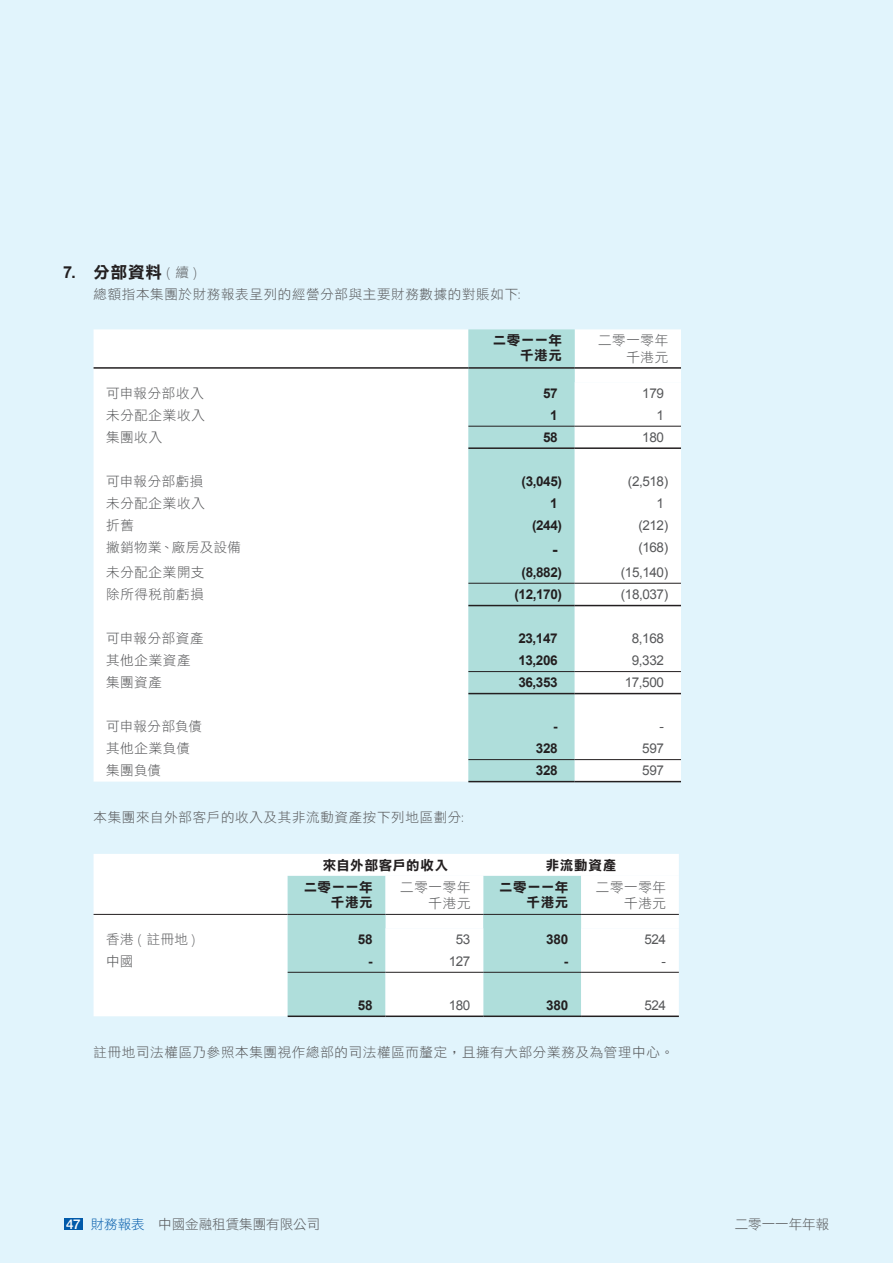
<style>
.page{position:relative;width:893px;height:1263px;background:#e1f4fc}
.page>*{position:absolute;margin:0;border:0;box-sizing:border-box;transform-origin:0 0}
.t1{font:16.5px "DF Li Hei Bd HK BF";color:#231f20}
.t2{font:700 16.5px "Arial";color:#231f20}
.t3{font:13.5px/16.5px "DF Li Hei Lt HK BF";letter-spacing:.05em;color:#57585a;text-align:right}
.t4{font:13.5px "Arial";letter-spacing:-.03em;color:#57585a}
.t5{font:700 13.5px "Arial";letter-spacing:-.03em;color:#231f20}
.t6{font:13.5px/15px "DF Li Hei Bd HK BF";letter-spacing:.045em;color:#231f20;text-align:right}
.t7{font:13.5px "DF Li Hei Lt HK BF";color:#57585a}
.t8{font:13.5px "DF Li Hei Lt HK BF";letter-spacing:.01em;color:#57585a}
.t9{font:500 13.5px "Helvetica Neue";color:#fff}
.s1{font-family:"DF Li Hei Lt HK BF";font-size:13.5px;color:#57585a}
.s2{color:#015aaa}
</style>
<div class="page">
<div style="left:64px;top:1218px;width:18px;height:12px;background:#015aaa"></div>
<div style="left:94px;top:329px;width:587px;height:453px;background:#fff"></div>
<div style="left:468px;top:329px;width:107px;height:452px;background:#afdedb"></div>
<div style="left:575px;top:382px;width:106px;height:399px;background:#fff"></div>
<hr style="left:468px;top:447px;width:107px;height:2px;background:#231f20">
<hr style="left:575px;top:447px;width:106px;height:2px;background:#231f20">
<hr style="left:468px;top:367px;width:107px;height:2px;background:#231f20">
<hr style="left:575px;top:367px;width:106px;height:2px;background:#231f20">
<hr style="left:468px;top:426px;width:107px;height:1px;background:#231f20">
<hr style="left:575px;top:426px;width:106px;height:1px;background:#231f20">
<hr style="left:468px;top:583px;width:107px;height:1px;background:#231f20">
<hr style="left:575px;top:583px;width:106px;height:1px;background:#231f20">
<hr style="left:468px;top:671px;width:107px;height:1px;background:#231f20">
<hr style="left:575px;top:671px;width:106px;height:1px;background:#231f20">
<hr style="left:468px;top:759px;width:107px;height:1px;background:#231f20">
<hr style="left:575px;top:759px;width:106px;height:1px;background:#231f20">
<hr style="left:94px;top:367px;width:374px;height:2px;background:#231f20">
<hr style="left:468px;top:605px;width:107px;height:1px;background:#231f20">
<hr style="left:575px;top:605px;width:106px;height:1px;background:#231f20">
<hr style="left:468px;top:693px;width:107px;height:1px;background:#231f20">
<hr style="left:575px;top:693px;width:106px;height:1px;background:#231f20">
<hr style="left:468px;top:781px;width:107px;height:1px;background:#231f20">
<hr style="left:575px;top:781px;width:106px;height:1px;background:#231f20">
<div style="left:94px;top:854px;width:585px;height:162px;background:#fff"></div>
<svg style="left:288px;top:876px;width:391px;height:139px;background:#d6eeec"></svg>
<hr style="left:288px;top:1015px;width:97px;height:2px;background:#231f20">
<hr style="left:385px;top:1015px;width:98px;height:2px;background:#231f20">
<hr style="left:483px;top:1015px;width:98px;height:2px;background:#231f20">
<hr style="left:581px;top:1015px;width:98px;height:2px;background:#231f20">
<hr style="left:288px;top:972px;width:97px;height:1px;background:#231f20">
<hr style="left:385px;top:972px;width:98px;height:1px;background:#231f20">
<hr style="left:483px;top:972px;width:98px;height:1px;background:#231f20">
<hr style="left:581px;top:972px;width:98px;height:1px;background:#231f20">
<hr style="left:94px;top:914px;width:194px;height:1px;background:#231f20">
<hr style="left:288px;top:914px;width:97px;height:1px;background:#231f20">
<hr style="left:385px;top:914px;width:98px;height:1px;background:#231f20">
<hr style="left:483px;top:914px;width:98px;height:1px;background:#231f20">
<hr style="left:581px;top:914px;width:98px;height:1px;background:#231f20">
<p class="t1" style="left:64px;top:264px;width:137px">7. 分部資料 <span class="s1">(續 )</span></p>
<p class="t3" style="left:94px;top:287px;width:428px">總額指本集團於財務報表呈列的經營分部與主要財務數據的對賬如下﹕</p>
<p class="t6" style="left:493px;top:333px;width:70px">二零一一年千港元</p>
<p class="t3" style="left:598px;top:333px;width:72px">二零一零年千港元</p>
<p class="t3" style="left:106px;top:386px;width:99px">可申報分部收入</p>
<p class="t5" style="left:543px;top:384px;width:16px">57</p>
<p class="t4" style="left:642px;top:384px;width:23px">179</p>
<p class="t3" style="left:106px;top:408px;width:100px">未分配企業收入</p>
<p class="t5" style="left:550px;top:406px;width:9px">1</p>
<p class="t4" style="left:656px;top:406px;width:9px">1</p>
<p class="t3" style="left:106px;top:430px;width:57px">集團收入</p>
<p class="t5" style="left:543px;top:428px;width:16px">58</p>
<p class="t4" style="left:642px;top:428px;width:23px">180</p>
<p class="t3" style="left:106px;top:474px;width:99px">可申報分部虧損</p>
<p class="t5" style="left:522px;top:472px;width:42px">(3,045)</p>
<p class="t4" style="left:628px;top:472px;width:42px">(2,518)</p>
<p class="t3" style="left:106px;top:496px;width:100px">未分配企業收入</p>
<p class="t5" style="left:550px;top:494px;width:9px">1</p>
<p class="t4" style="left:656px;top:494px;width:9px">1</p>
<p class="t3" style="left:106px;top:518px;width:29px">折舊</p>
<p class="t5" style="left:532px;top:516px;width:31px">(244)</p>
<p class="t4" style="left:638px;top:516px;width:31px">(212)</p>
<p class="t3" style="left:106px;top:540px;width:136px">撇銷物業、廠房及設備</p>
<p class="t2" style="left:552px;top:538px;width:7px">-</p>
<p class="t4" style="left:638px;top:538px;width:31px">(168)</p>
<p class="t3" style="left:106px;top:565px;width:100px">未分配企業開支</p>
<p class="t5" style="left:522px;top:563px;width:42px">(8,882)</p>
<p class="t4" style="left:621px;top:563px;width:49px">(15,140)</p>
<p class="t3" style="left:106px;top:587px;width:99px">除所得稅前虧損</p>
<p class="t5" style="left:514px;top:585px;width:49px">(12,170)</p>
<p class="t4" style="left:621px;top:585px;width:49px">(18,037)</p>
<p class="t3" style="left:106px;top:631px;width:99px">可申報分部資產</p>
<p class="t5" style="left:518px;top:630px;width:41px">23,147</p>
<p class="t4" style="left:632px;top:630px;width:34px">8,168</p>
<p class="t3" style="left:106px;top:653px;width:86px">其他企業資產</p>
<p class="t5" style="left:518px;top:652px;width:41px">13,206</p>
<p class="t4" style="left:632px;top:652px;width:34px">9,332</p>
<p class="t3" style="left:106px;top:675px;width:57px">集團資產</p>
<p class="t5" style="left:518px;top:674px;width:41px">36,353</p>
<p class="t4" style="left:625px;top:674px;width:41px">17,500</p>
<p class="t8" style="left:106px;top:720px;width:97px">可申報分部負債</p>
<p class="t5" style="left:553px;top:718px;width:6px">-</p>
<p class="t4" style="left:659px;top:718px;width:6px">-</p>
<p class="t3" style="left:106px;top:741px;width:85px">其他企業負債</p>
<p class="t5" style="left:536px;top:740px;width:23px">328</p>
<p class="t4" style="left:642px;top:740px;width:23px">597</p>
<p class="t3" style="left:106px;top:763px;width:56px">集團負債</p>
<p class="t5" style="left:536px;top:762px;width:23px">328</p>
<p class="t4" style="left:642px;top:762px;width:23px">597</p>
<p class="t3" style="left:94px;top:810px;width:371px">本集團來自外部客戶的收入及其非流動資產按下列地區劃分﹕</p>
<p class="t6" style="left:323px;top:858px;width:127px">來自外部客戶的收入</p>
<p class="t6" style="left:546px;top:858px;width:72px">非流動資產</p>
<p class="t6" style="left:304px;top:880px;width:70px">二零一一年千港元</p>
<p class="t3" style="left:400px;top:879px;width:72px">二零一零年千港元</p>
<p class="t6" style="left:499px;top:880px;width:70px">二零一一年千港元</p>
<p class="t3" style="left:596px;top:879px;width:72px">二零一零年千港元</p>
<p class="t3" style="left:106px;top:932px;width:93px">香港 ( 註冊地 )</p>
<p class="t5" style="left:358px;top:930px;width:16px">58</p>
<p class="t4" style="left:456px;top:930px;width:16px">53</p>
<p class="t5" style="left:546px;top:930px;width:24px">380</p>
<p class="t4" style="left:644px;top:930px;width:23px">524</p>
<p class="t3" style="left:106px;top:954px;width:29px">中國</p>
<p class="t5" style="left:368px;top:952px;width:6px">-</p>
<p class="t4" style="left:449px;top:952px;width:23px">127</p>
<p class="t5" style="left:564px;top:952px;width:6px">-</p>
<p class="t4" style="left:662px;top:952px;width:6px">-</p>
<p class="t5" style="left:358px;top:996px;width:16px">58</p>
<p class="t4" style="left:449px;top:996px;width:23px">180</p>
<p class="t5" style="left:546px;top:996px;width:24px">380</p>
<p class="t4" style="left:644px;top:996px;width:23px">524</p>
<p class="t3" style="left:94px;top:1044px;width:582px">註冊地司法權區乃參照本集團視作總部的司法權區而釐定，且擁有大部分業務及為管理中心。</p>
<p class="t9" style="left:66px;top:1216px;width:16px">47</p>
<p class="t7" style="left:91px;top:1217px;width:231px"><span class="s2">財務報表</span> 中國金融租賃集團有限公司</p>
<p class="t7" style="left:735px;top:1217px;width:96px">二零一一年年報</p>
</div>
